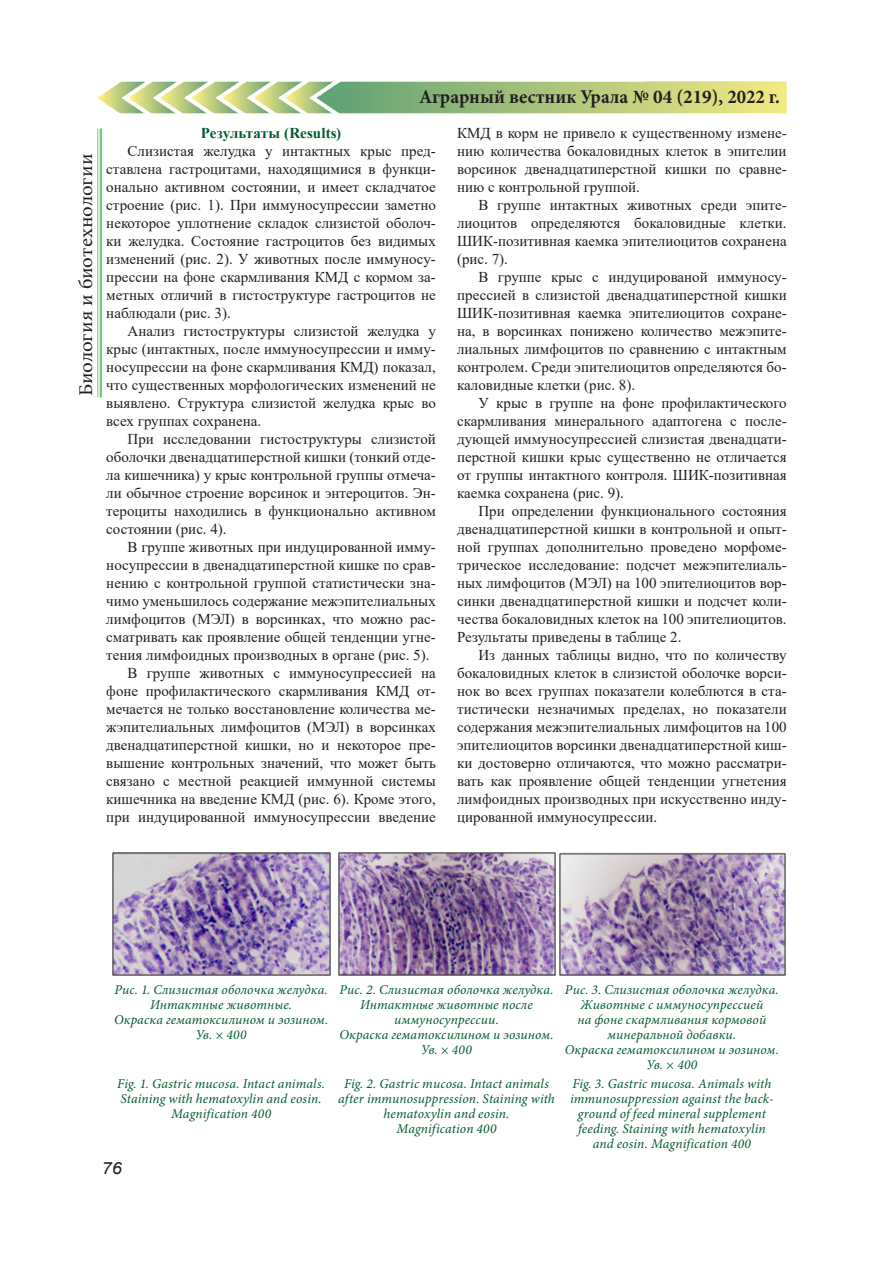
<style>
.page{position:relative;width:893px;height:1263px;background:#fff}
.page>*{position:absolute;margin:0;border:0;box-sizing:border-box;transform-origin:0 0}
.t1{font:700 19.5px "Minion Pro";color:#231f20;scale:.96 1}
.t2{font:19.5px "Minion Pro";letter-spacing:-.01em;color:#231f20;scale:1.08 1}
.t3{font:italic 16.8px "Arial";color:#231f20;scale:1.08 1}
.t4{font:15px/18px "Times New Roman";color:#231f20;text-align:justify}
.t5{font:700 15px "Times New Roman";letter-spacing:.005em;color:#025b30}
.t6{font:italic 13.5px/15px "Minion Pro";letter-spacing:.01em;color:#025b30;text-align:center}
</style>
<div class="page">
<hr style="left:100px;top:128px;width:2px;height:269px;background:#40ae49">
<hr style="left:97px;top:128px;width:1px;height:269px;background:#40ae49">
<img style="left:98px;top:81px;width:689px;height:32px">
<img style="left:112px;top:852px;width:219px;height:124px">
<img style="left:338px;top:852px;width:218px;height:124px">
<img style="left:559px;top:852px;width:226px;height:124px">
<h1 class="t2" style="left:73px;top:396px;width:226px;rotate:-90deg">Биология и биотехнологии</h1>
<h1 class="t1" style="left:419px;top:83px;width:377px">Аграрный вестник Урала № 04 (219), 2022 г.</h1>
<p class="t5" style="left:201px;top:122px;width:142px">Результаты (Results)</p>
<p class="t4" style="left:106px;top:141px;width:331px;text-indent:21px">Слизистая желудка у интактных крыс пред&shy;ставлена гастроцитами, находящимися в функци&shy;онально активном состоянии, и имеет складчатое строение (рис. 1). При иммуносупрессии заметно некоторое уплотнение складок слизистой оболоч&shy;ки желудка. Состояние гастроцитов без видимых изменений (рис. 2). У животных после иммуносу&shy;прессии на фоне скармливания КМД с кормом за&shy;метных отличий в гистоструктуре гастроцитов не наблюдали (рис. 3).</p>
<p class="t4" style="left:106px;top:321px;width:331px;text-indent:21px">Анализ гистоструктуры слизистой желудка у крыс (интактных, после иммуносупрессии и имму&shy;носупрессии на фоне скармливания КМД) показал, что существенных морфологических изменений не выявлено. Структура слизистой желудка крыс во всех группах сохранена.</p>
<p class="t4" style="left:106px;top:429px;width:331px;text-indent:21px">При исследовании гистоструктуры слизистой оболочки двенадцатиперстной кишки (тонкий отде&shy;ла кишечника) у крыс контрольной группы отмеча&shy;ли обычное строение ворсинок и энтероцитов. Эн&shy;тероциты находились в функционально активном состоянии (рис. 4).</p>
<p class="t4" style="left:128px;top:537px;width:310px">В группе животных при индуцированной имму-</p>
<p class="t4" style="left:106px;top:555px;width:331px">носупрессии в двенадцатиперстной кишке по срав-</p>
<p class="t4" style="left:106px;top:573px;width:331px">нению с контрольной группой статистически зна-</p>
<p class="t4" style="left:106px;top:591px;width:331px">чимо уменьшилось содержание межэпителиальных</p>
<p class="t4" style="left:106px;top:609px;width:331px">лимфоцитов (МЭЛ) в ворсинках, что можно рас-</p>
<p class="t4" style="left:106px;top:627px;width:331px">сматривать как проявление общей тенденции угне-</p>
<p class="t4" style="left:106px;top:645px;width:325px">тения лимфоидных производных в органе (рис. 5).</p>
<p class="t4" style="left:128px;top:663px;width:310px">В группе животных с иммуносупрессией на</p>
<p class="t4" style="left:106px;top:681px;width:331px">фоне профилактического скармливания КМД от-</p>
<p class="t4" style="left:106px;top:699px;width:331px">мечается не только восстановление количества ме-</p>
<p class="t4" style="left:106px;top:717px;width:331px">жэпителиальных лимфоцитов (МЭЛ) в ворсинках</p>
<p class="t4" style="left:106px;top:735px;width:331px">двенадцатиперстной кишки, но и некоторое пре-</p>
<p class="t4" style="left:106px;top:753px;width:331px">вышение контрольных значений, что может быть</p>
<p class="t4" style="left:106px;top:771px;width:331px">связано с местной реакцией иммунной системы</p>
<p class="t4" style="left:106px;top:789px;width:331px">кишечника на введение КМД (рис. 6). Кроме этого,</p>
<p class="t4" style="left:106px;top:807px;width:331px">при индуцированной иммуносупрессии введение</p>
<p class="t4" style="left:457px;top:123px;width:331px">КМД в корм не привело к существенному измене&shy;нию количества бокаловидных клеток в эпителии ворсинок двенадцатиперстной кишки по сравне&shy;нию с контрольной группой.</p>
<p class="t4" style="left:457px;top:195px;width:331px;text-indent:21px">В группе интактных животных среди эпите&shy;лиоцитов определяются бокаловидные клетки.<br>ШИК-позитивная каемка эпителиоцитов сохранена (рис. 7).</p>
<p class="t4" style="left:457px;top:267px;width:331px;text-indent:21px">В группе крыс с индуцированой иммуносу&shy;прессией в слизистой двенадцатиперстной кишки ШИК-позитивная каемка эпителиоцитов сохране&shy;на, в ворсинках понижено количество межэпите&shy;лиальных лимфоцитов по сравнению с интактным контролем. Среди эпителиоцитов определяются бо&shy;каловидные клетки (рис. 8).</p>
<p class="t4" style="left:457px;top:393px;width:331px;text-indent:21px">У крыс в группе на фоне профилактического скармливания минерального адаптогена с после&shy;дующей иммуносупрессией слизистая двенадцати&shy;перстной кишки крыс существенно не отличается от группы интактного контроля. ШИК-позитивная каемка сохранена (рис. 9).</p>
<p class="t4" style="left:457px;top:501px;width:331px;text-indent:21px">При определении функционального состояния двенадцатиперстной кишки в контрольной и опыт&shy;ной группах дополнительно проведено морфоме&shy;трическое исследование: подсчет межэпителиаль&shy;ных лимфоцитов (МЭЛ) на 100 эпителиоцитов вор&shy;синки двенадцатиперстной кишки и подсчет коли&shy;чества бокаловидных клеток на 100 эпителиоцитов.<br>Результаты приведены в таблице 2.</p>
<p class="t4" style="left:457px;top:645px;width:331px;text-indent:21px">Из данных таблицы видно, что по количеству бокаловидных клеток в слизистой оболочке ворси&shy;нок во всех группах показатели колеблются в ста&shy;тистически незначимых пределах, но показатели содержания межэпителиальных лимфоцитов на 100 эпителиоцитов ворсинки двенадцатиперстной киш&shy;ки достоверно отличаются, что можно рассматри&shy;вать как проявление общей тенденции угнетения лимфоидных производных при искусственно инду&shy;цированной иммуносупрессии.</p>
<p class="t6" style="left:114px;top:982px;width:216px">Рис. 1. Слизистая оболочка желудка.<br>Интактные животные.<br>Окраска гематоксилином и эозином.<br>Ув. × 400</p>
<p class="t6" style="left:339px;top:982px;width:216px">Рис. 2. Слизистая оболочка желудка.<br>Интактные животные после иммуносупрессии.<br>Окраска гематоксилином и эозином.<br>Ув. × 400</p>
<p class="t6" style="left:565px;top:982px;width:216px">Рис. 3. Слизистая оболочка желудка.<br>Животные с иммуносупрессией<br>на фоне скармливания кормовой минеральной добавки.<br>Окраска гематоксилином и эозином.<br>Ув. × 400</p>
<p class="t6" style="left:117px;top:1076px;width:209px">Fig. 1. Gastric mucosa. Intact animals.<br>Staining with hematoxylin and eosin.<br>Magnification 400</p>
<p class="t6" style="left:338px;top:1076px;width:218px">Fig. 2. Gastric mucosa. Intact animals after immunosuppression. Staining with hematoxylin and eosin.<br>Magnification 400</p>
<p class="t6" style="left:570px;top:1076px;width:205px">Fig. 3. Gastric mucosa. Animals with immunosuppression against the back&shy;ground of feed mineral supplement feeding. Staining with hematoxylin and eosin. Magnification 400</p>
<p class="t3" style="left:102px;top:1157px;width:20px">76</p>
</div>
